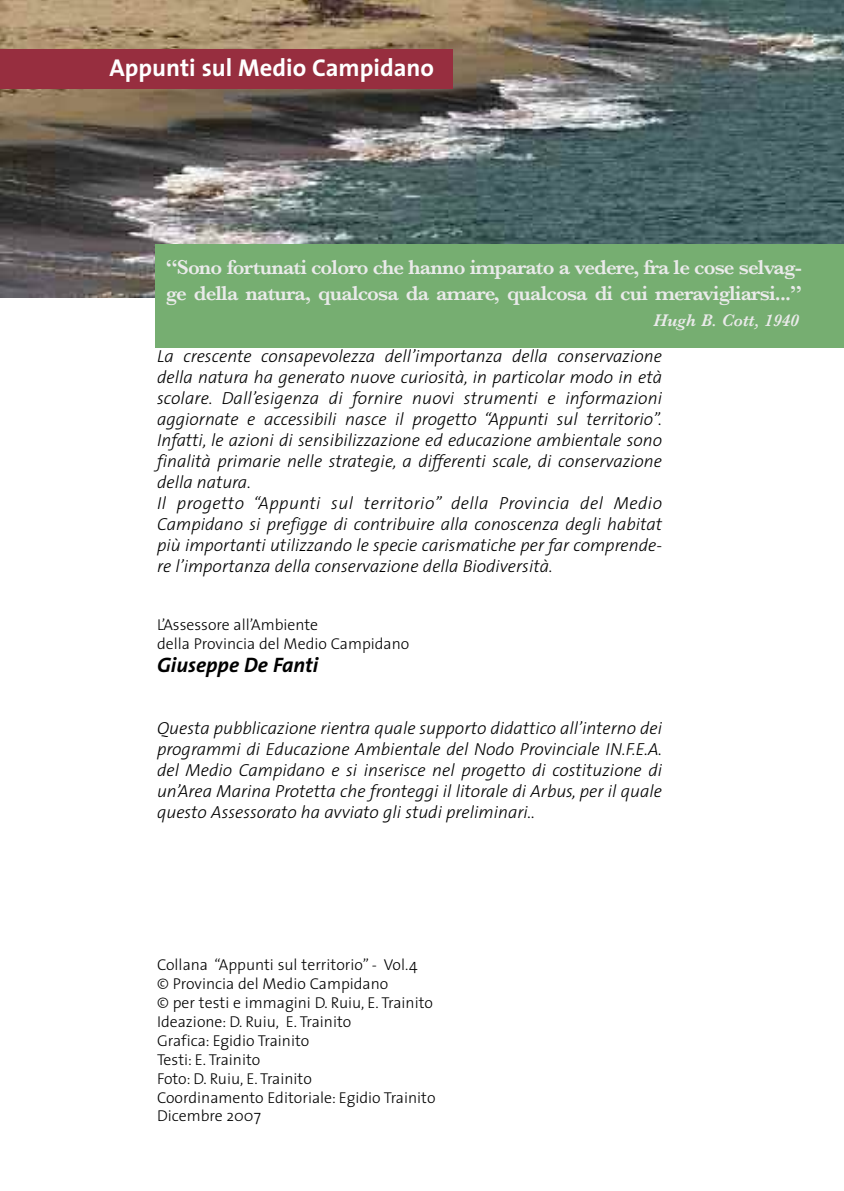
<style>
.page{position:relative;width:844px;height:1191px;background:#fff}
.page>*{position:absolute;margin:0;border:0;box-sizing:border-box;transform-origin:0 0}
.t1{font:700 24.5px "The Sans";color:#fff}
.t2{font:600 21px/26.2px "Baskerville";letter-spacing:-.04em;color:#eaeaea}
.t3{font:italic 700 21px "The Sans";color:#000}
.t4{font:italic 300 17.5px/21px "The Sans";color:#000}
.t5{font:italic 600 17.5px "Baskerville";color:#eaeaea}
.t6{font:300 15.75px/18.9px "The Sans";color:#000}
</style>
<div class="page">
<img style="left:0;top:0;width:843px;height:298px">
<div style="left:0;top:50px;width:452px;height:39px;background:#972e3f"></div>
<div style="left:155px;top:244px;width:688px;height:103px;background:#76ae71"></div>
<hr style="left:843px;top:783px;width:1px;height:70px;background:#76ae71">
<h1 class="t1" style="left:109px;top:58px;width:326px">Appunti sul Medio Campidano</h1>
<p class="t2" style="left:166px;top:253px;width:637px">“Sono fortunati coloro che hanno imparato a vedere, fra le cose selvag&shy;ge della natura, qualcosa da amare, qualcosa di cui meravigliarsi...”</p>
<p class="t5" style="left:653px;top:310px;width:147px">Hugh B. Cott, 1940</p>
<p class="t4" style="left:157px;top:347px;width:506px">La crescente consapevolezza dell’importanza della conservazione della natura ha generato nuove curiosità, in particolar modo in età scolare. Dall’esigenza di fornire nuovi strumenti e informazioni aggiornate e accessibili nasce il progetto “Appunti sul territorio”.<br>Infatti, le azioni di sensibilizzazione ed educazione ambientale sono finalità primarie nelle strategie, a differenti scale, di conservazione della natura.<br>Il progetto “Appunti sul territorio” della Provincia del Medio Campidano si prefigge di contribuire alla conoscenza degli habitat più importanti utilizzando le specie carismatiche per far comprende&shy;re l’importanza della conservazione della Biodiversità.</p>
<p class="t6" style="left:157px;top:616px;width:254px">L’Assessore all’Ambiente<br>della Provincia del Medio Campidano</p>
<p class="t3" style="left:157px;top:656px;width:163px">Giuseppe De Fanti</p>
<p class="t4" style="left:157px;top:719px;width:506px;text-align:justify">Questa pubblicazione rientra quale supporto didattico all’interno dei programmi di Educazione Ambientale del Nodo Provinciale IN.F.E.A. del Medio Campidano e si inserisce nel progetto di costituzione di un’Area Marina Protetta che fronteggi il litorale di Arbus, per il quale questo Assessorato ha avviato gli studi preliminari..</p>
<p class="t6" style="left:157px;top:957px;width:280px">Collana “Appunti sul territorio” - Vol.4<br>© Provincia del Medio Campidano<br>© per testi e immagini D. Ruiu, E. Trainito<br>Ideazione: D. Ruiu, E. Trainito<br>Grafica: Egidio Trainito<br>Testi: E. Trainito<br>Foto: D. Ruiu, E. Trainito<br>Coordinamento Editoriale: Egidio Trainito<br>Dicembre 2007</p>
</div>
